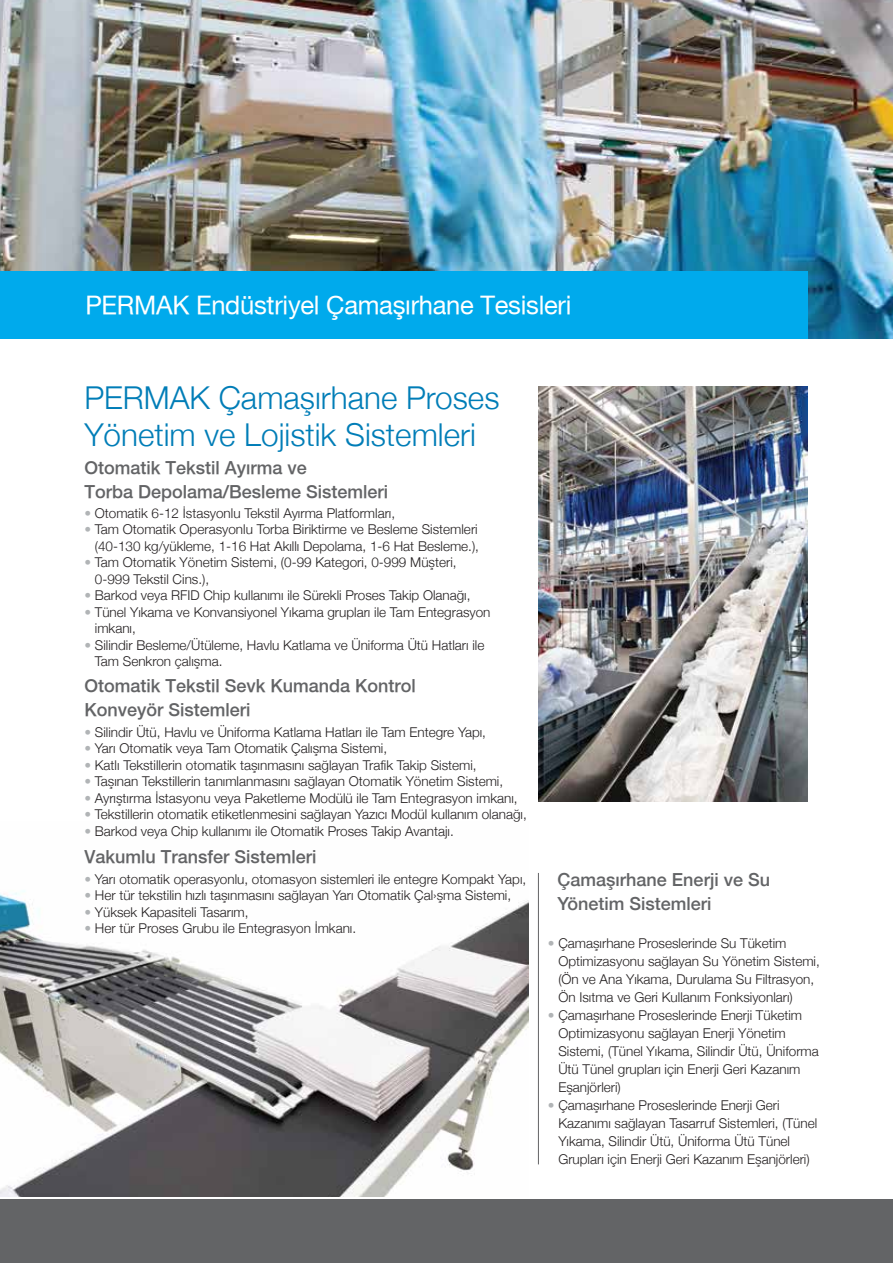
<style>
.page{position:relative;width:893px;height:1263px;background:#fff}
.page>*{position:absolute;margin:0;border:0;box-sizing:border-box;transform-origin:0 0}
.t1{font:300 31.5px/37.5px "Helvetica Neue";color:#007db7}
.t2{font:25.5px "Helvetica T";letter-spacing:-.01em;color:#fff}
.t3{font:18px/24px "Helvetica T Medium";color:#636466}
.t4{font:500 18px/24px "Helvetica Neue";color:#636466}
.t5{font:300 13.5px/18px "Helvetica Neue";color:#231f20}
.s1{color:#b1b4b6}
</style>
<div class="page">
<img style="left:0;top:891px;width:528px;height:306px">
<img style="left:0;top:0;width:893px;height:339px">
<div style="left:0;top:271px;width:808px;height:68px;background:#00aaec"></div>
<div style="left:0;top:1199px;width:893px;height:64px;background:#636466"></div>
<hr style="left:538px;top:873px;width:1px;height:291px;background:#636466">
<img style="left:538px;top:386px;width:270px;height:416px">
<h2 class="t2" style="left:85px;top:290px;width:488px">PERMAK Endüstriyel Çamaş›rhane Tesisleri</h2>
<h1 class="t1" style="left:84px;top:376px;width:417px">PERMAK Çamaşırhane Proses<br>Yönetim ve Lojistik Sistemleri</h1>
<h3 class="t3" style="left:84px;top:456px;width:305px">Otomatik Tekstil Ay›rma ve<br>Torba Depolama/Besleme Sistemleri</h3>
<p class="t5" style="left:84px;top:503px;width:312px"><span class="s1">•</span> Otomatik 6-12 İstasyonlu Tekstil Ayırma Platformları,</p>
<p class="t5" style="left:84px;top:520px;width:396px;line-height:16.5px;text-align:right"><span class="s1">•</span> Tam Otomatik Operasyonlu Torba Biriktirme ve Besleme Sistemleri (40-130 kg/yükleme, 1-16 Hat Akıllı Depolama, 1-6 Hat Besleme.),</p>
<p class="t5" style="left:95px;top:553px;width:363px;line-height:16.5px;text-indent:-11px"><span class="s1">•</span> Tam Otomatik Yönetim Sistemi, (0-99 Kategori, 0-999 Müşteri,<br>0-999 Tekstil Cins.),</p>
<p class="t5" style="left:84px;top:586px;width:388px"><span class="s1">•</span> Barkod veya RFID Chip kullanımı ile Sürekli Proses Takip Olanağı,</p>
<p class="t5" style="left:95px;top:603px;width:397px;line-height:16.5px;text-indent:-11px"><span class="s1">•</span> Tünel Yıkama ve Konvansiyonel Yıkama grupları ile Tam Entegrasyon imkanı,</p>
<p class="t5" style="left:95px;top:636px;width:391px;line-height:16.5px;text-indent:-11px"><span class="s1">•</span> Silindir Besleme/Ütüleme, Havlu Katlama ve Üniforma Ütü Hatları ile<br>Tam Senkron çalışma.</p>
<h3 class="t3" style="left:84px;top:674px;width:333px">Otomatik Tekstil Sevk Kumanda Kontrol<br>Konveyör Sistemleri</h3>
<p class="t5" style="left:84px;top:722px;width:403px"><span class="s1">•</span> Silindir Ütü, Havlu ve Üniforma Katlama Hatları ile Tam Entegre Yapı,</p>
<p class="t5" style="left:84px;top:739px;width:304px"><span class="s1">•</span> Yarı Otomatik veya Tam Otomatik Çalışma Sistemi,</p>
<p class="t5" style="left:84px;top:755px;width:394px"><span class="s1">•</span> Katlı Tekstillerin otomatik taşınmasını sağlayan Trafik Takip Sistemi,</p>
<p class="t5" style="left:84px;top:772px;width:420px"><span class="s1">•</span> Taşınan Tekstillerin tanımlanmasını sağlayan Otomatik Yönetim Sistemi,</p>
<p class="t5" style="left:84px;top:788px;width:435px"><span class="s1">•</span> Ayrıştırma İstasyonu veya Paketleme Modülü ile Tam Entegrasyon imkanı,</p>
<p class="t5" style="left:84px;top:805px;width:444px"><span class="s1">•</span> Tekstillerin otomatik etiketlenmesini sağlayan Yazıcı Modül kullanım olanağı,</p>
<p class="t5" style="left:84px;top:821px;width:371px"><span class="s1">•</span> Barkod veya Chip kullanımı ile Otomatik Proses Takip Avantajı.</p>
<h3 class="t3" style="left:84px;top:844px;width:234px">Vakumlu Transfer Sistemleri</h3>
<p class="t5" style="left:84px;top:869px;width:443px"><span class="s1">•</span> Yarı otomatik operasyonlu, otomasyon sistemleri ile entegre Kompakt Yapı,</p>
<p class="t5" style="left:84px;top:886px;width:428px"><span class="s1">•</span> Her tür tekstilin hızlı taşınmasını sağlayan Yarı Otomatik Çal›şma Sistemi,</p>
<p class="t5" style="left:84px;top:902px;width:166px"><span class="s1">•</span> Yüksek Kapasiteli Tasarım,</p>
<p class="t5" style="left:84px;top:919px;width:273px"><span class="s1">•</span> Her tür Proses Grubu ile Entegrasyon İmkanı.</p>
<h3 class="t4" style="left:558px;top:866px;width:214px">Çamaşırhane Enerji ve Su<br>Yönetim Sistemleri</h3>
<p class="t5" style="left:558px;top:933px;width:263px;text-indent:-11px"><span class="s1">•</span> Çamaşırhane Proseslerinde Su Tüketim Optimizasyonu sağlayan Su Yönetim Sistemi, (Ön ve Ana Yıkama, Durulama Su Filtrasyon, Ön Isıtma ve Geri Kullanım Fonksiyonları)</p>
<p class="t5" style="left:558px;top:1005px;width:262px;text-indent:-11px"><span class="s1">•</span> Çamaşırhane Proseslerinde Enerji Tüketim Optimizasyonu sağlayan Enerji Yönetim Sistemi, (Tünel Yıkama, Silindir Ütü, Üniforma Ütü Tünel grupları için Enerji Geri Kazanım Eşanjörleri)</p>
<p class="t5" style="left:558px;top:1095px;width:260px;text-indent:-11px"><span class="s1">•</span> Çamaşırhane Proseslerinde Enerji Geri Kazanımı sağlayan Tasarruf Sistemleri, (Tünel Yıkama, Silindir Ütü, Üniforma Ütü Tünel Grupları için Enerji Geri Kazanım Eşanjörleri)</p>
</div>
